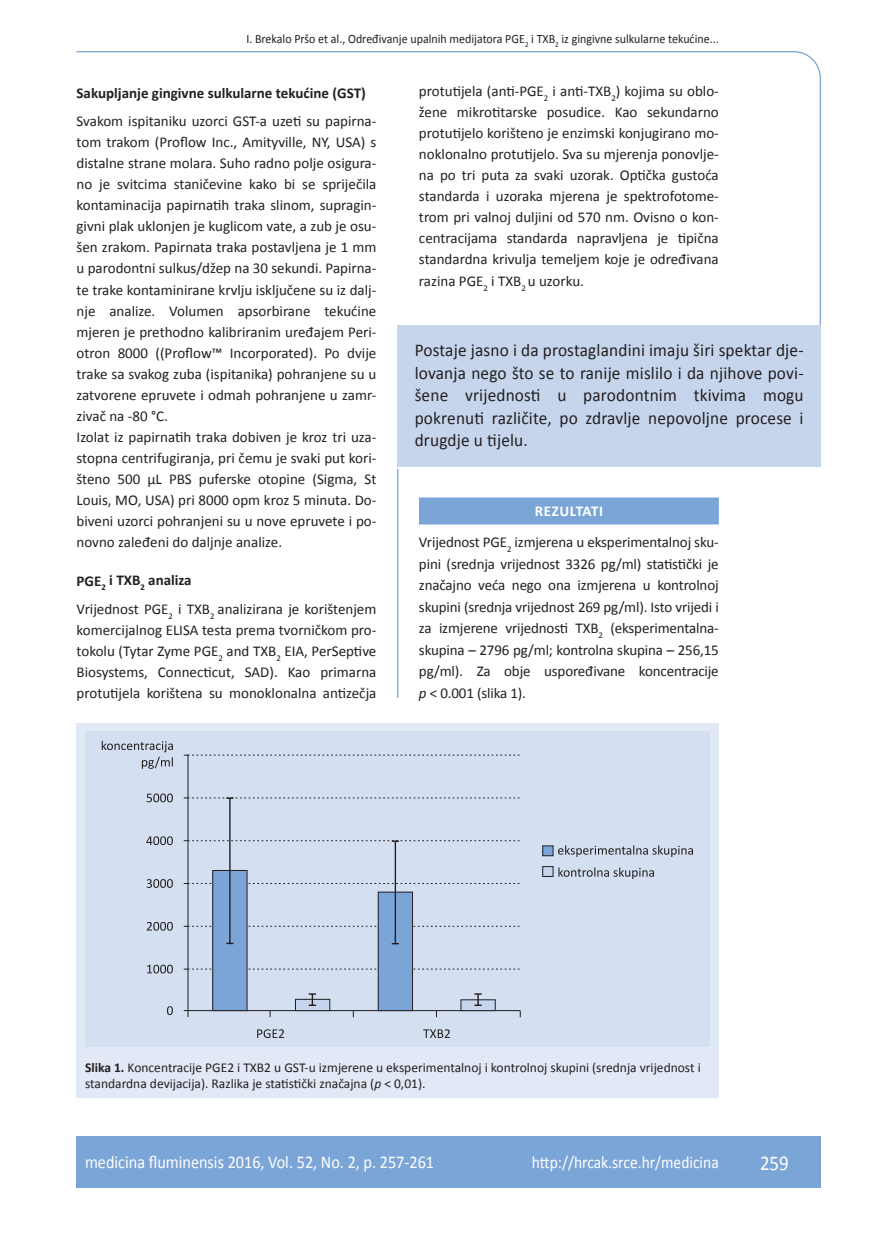
<style>
.page{position:relative;width:872px;height:1234px;background:#fff}
.page>*{position:absolute;margin:0;border:0;box-sizing:border-box;transform-origin:0 0}
.t1{font:21px "Calibri";color:#fff;scale:.9 1}
.t2{font:18px/22.5px "Calibri";letter-spacing:.01em;color:#231f20;text-align:justify;scale:.96 1}
.t3{font:18px "Calibri";color:#fff;scale:.9 1}
.t4{font:17.25px "Calibri";color:#fff;scale:.9 1}
.t5{font:15px/21px "Calibri";color:#231f20;text-align:justify}
.t6{font:700 15px "Calibri";color:#231f20}
.t7{font:13.5px/16.5px "Calibri";color:#231f20}
.t8{font:12.75px "Calibri";color:#231f20;scale:.94 1}
.s1{font-weight:700}
.s2{font-weight:700;color:#fff}
.s3{font-style:italic}
</style>
<div class="page">
<svg style="left:76px;top:51px;width:745px;height:275px"></svg>
<hr style="left:397px;top:468px;width:1px;height:229px;background:#7ca5d7">
<div style="left:77px;top:1135px;width:744px;height:51px;background:#7ca5d7"></div>
<div style="left:398px;top:325px;width:422px;height:141px;background:#c6d5ec"></div>
<div style="left:77px;top:723px;width:642px;height:374px;background:#e1e9f6"></div>
<div style="left:85px;top:731px;width:624px;height:315px;background:#d4dff1"></div>
<hr style="left:188px;top:754px;width:1px;height:262px;background:#231f20">
<hr style="left:184px;top:1009px;width:336px;height:1px;background:#231f20">
<svg style="left:184px;top:968px;width:336px;height:1px"></svg>
<svg style="left:184px;top:925px;width:336px;height:1px"></svg>
<svg style="left:184px;top:754px;width:336px;height:1px"></svg>
<svg style="left:102px;top:740px;width:71px;height:28px"></svg>
<svg style="left:558px;top:845px;width:135px;height:11px"></svg>
<svg style="left:558px;top:867px;width:96px;height:11px"></svg>
<svg style="left:147px;top:793px;width:26px;height:9px"></svg>
<svg style="left:146px;top:836px;width:27px;height:8px"></svg>
<svg style="left:147px;top:879px;width:26px;height:8px"></svg>
<svg style="left:147px;top:921px;width:26px;height:9px"></svg>
<svg style="left:147px;top:964px;width:26px;height:9px"></svg>
<svg style="left:167px;top:1006px;width:6px;height:8px"></svg>
<svg style="left:257px;top:1029px;width:27px;height:8px"></svg>
<svg style="left:423px;top:1029px;width:27px;height:8px"></svg>
<div style="left:543px;top:845px;width:10px;height:10px;background:#7ca5d7"></div>
<div style="left:543px;top:866px;width:10px;height:10px;background:#c6d5ec"></div>
<div style="left:542px;top:866px;width:11px;height:10px;border:1px solid #231f20"></div>
<div style="left:213px;top:870px;width:34px;height:140px;background:#7ca5d7"></div>
<div style="left:212px;top:869px;width:35px;height:141px;border:1px solid #231f20"></div>
<div style="left:295px;top:999px;width:35px;height:11px;background:#c6d5ec"></div>
<div style="left:295px;top:998px;width:35px;height:12px;border:1px solid #231f20"></div>
<div style="left:378px;top:891px;width:34px;height:119px;background:#7ca5d7"></div>
<div style="left:378px;top:891px;width:35px;height:119px;border:1px solid #231f20"></div>
<div style="left:461px;top:999px;width:34px;height:11px;background:#c6d5ec"></div>
<svg style="left:474px;top:993px;width:8px;height:12px"></svg>
<svg style="left:309px;top:993px;width:7px;height:12px"></svg>
<svg style="left:184px;top:840px;width:336px;height:1px"></svg>
<hr style="left:395px;top:841px;width:1px;height:102px;background:#231f20">
<svg style="left:184px;top:797px;width:336px;height:1px"></svg>
<hr style="left:229px;top:798px;width:2px;height:145px;background:#231f20">
<div style="left:419px;top:497px;width:300px;height:27px;background:#7ca5d7"></div>
<p class="t8" style="left:246px;top:30px;width:504px">I. Brekalo Pršo et al., Određivanje upalnih medijatora PGE<sub>2</sub> i TXB<sub>2</sub> iz gingivne sulkularne tekućine...</p>
<p class="t6" style="left:77px;top:84px;width:291px">Sakupljanje gingivne sulkularne tekućine (GST)</p>
<p class="t5" style="left:77px;top:110px;width:301px;text-align:left">Svakom ispitaniku uzorci GST-a uzeti su papirna&shy;tom trakom (Proflow Inc., Amityville, NY, USA) s distalne strane molara. Suho radno polje osigura&shy;no je svitcima staničevine kako bi se spriječila kontaminacija papirnatih traka slinom, supragin&shy;givni plak uklonjen je kuglicom vate, a zub je osu&shy;šen zrakom. Papirnata traka postavljena je 1 mm u parodontni sulkus/džep na 30 sekundi. Papirna&shy;te trake kontaminirane krvlju isključene su iz dalj&shy;nje analize. Volumen apsorbirane tekućine mjeren je prethodno kalibriranim uređajem Peri&shy;otron 8000 ((Proflow™ Incorporated). Po dvije trake sa svakog zuba (ispitanika) pohranjene su u zatvorene epruvete i odmah pohranjene u zamr&shy;zivač na -80 °C.<br>Izolat iz papirnatih traka dobiven je kroz tri uza&shy;stopna centrifugiranja, pri čemu je svaki put kori&shy;šteno 500 µL PBS puferske otopine (Sigma, St Louis, MO, USA) pri 8000 opm kroz 5 minuta. Do&shy;biveni uzorci pohranjeni su u nove epruvete i po&shy;novno zaleđeni do daljnje analize.</p>
<p class="t5" style="left:77px;top:565px;width:301px;line-height:28px"><span class="s1">PGE</span><sub>2</sub> <span class="s1">i TXB</span><sub>2</sub> <span class="s1">analiza<br></span>Vrijednost PGE<sub>2</sub> i TXB<sub>2</sub> analizirana je korištenjem</p>
<p class="t5" style="left:77px;top:618px;width:301px">komercijalnog ELISA testa prema tvorničkom pro&shy;tokolu (Tytar Zyme PGE<sub>2</sub> and TXB<sub>2</sub> EIA, PerSeptive Biosystems, Connecticut, SAD). Kao primarna protutijela korištena su monoklonalna antizečja</p>
<p class="t5" style="left:419px;top:80px;width:301px">protutijela (anti-PGE<sub>2</sub> i anti-TXB<sub>2</sub>) kojima su oblo&shy;žene mikrotitarske posudice. Kao sekundarno protutijelo korišteno je enzimski konjugirano mo&shy;noklonalno protutijelo. Sva su mjerenja ponovlje&shy;na po tri puta za svaki uzorak. Optička gustoća standarda i uzoraka mjerena je spektrofotome&shy;trom pri valnoj duljini od 570 nm. Ovisno o kon&shy;centracijama standarda napravljena je tipična standardna krivulja temeljem koje je određivana razina PGE<sub>2</sub> i TXB<sub>2</sub> u uzorku.</p>
<p class="t2" style="left:415px;top:338px;width:407px">Postaje jasno i da prostaglandini imaju širi spektar dje&shy;lovanja nego što se to ranije mislilo i da njihove povi&shy;šene vrijednosti u parodontnim tkivima mogu pokrenuti različite, po zdravlje nepovoljne procese i drugdje u tijelu.</p>
<p class="t5" style="left:419px;top:495px;width:301px;line-height:31px;text-align:center"><span class="s2">REZULTATI<br></span>Vrijednost PGE<sub>2</sub> izmjerena u eksperimentalnoj sku-</p>
<p class="t5" style="left:419px;top:552px;width:301px;line-height:21.5px">pini (srednja vrijednost 3326 pg/ml) statistički je značajno veća nego ona izmjerena u kontrolnoj skupini (srednja vrijednost 269 pg/ml). Isto vrijedi i za izmjerene vrijednosti TXB<sub>2</sub> (eksperimentalna&shy;skupina – 2796 pg/ml; kontrolna skupina – 256,15 pg/ml). Za obje uspoređivane koncentracije <span class="s3">p</span> &lt; 0.001 (slika 1).</p>
<p class="t7" style="left:85px;top:1058px;width:617px"><span class="s1">Slika 1.</span> Koncentracije PGE2 i TXB2 u GST-u izmjerene u eksperimentalnoj i kontrolnoj skupini (srednja vrijednost i standardna devijacija). Razlika je statistički značajna (<span class="s3">p</span> &lt; 0,01).</p>
<p class="t3" style="left:85px;top:1150px;width:389px">medicina fluminensis 2016, Vol. 52, No. 2, p. 257-261</p>
<p class="t4" style="left:532px;top:1151px;width:209px">http://hrcak.srce.hr/medicina</p>
<h1 class="t1" style="left:760px;top:1149px;width:33px">259</h1>
</div>
